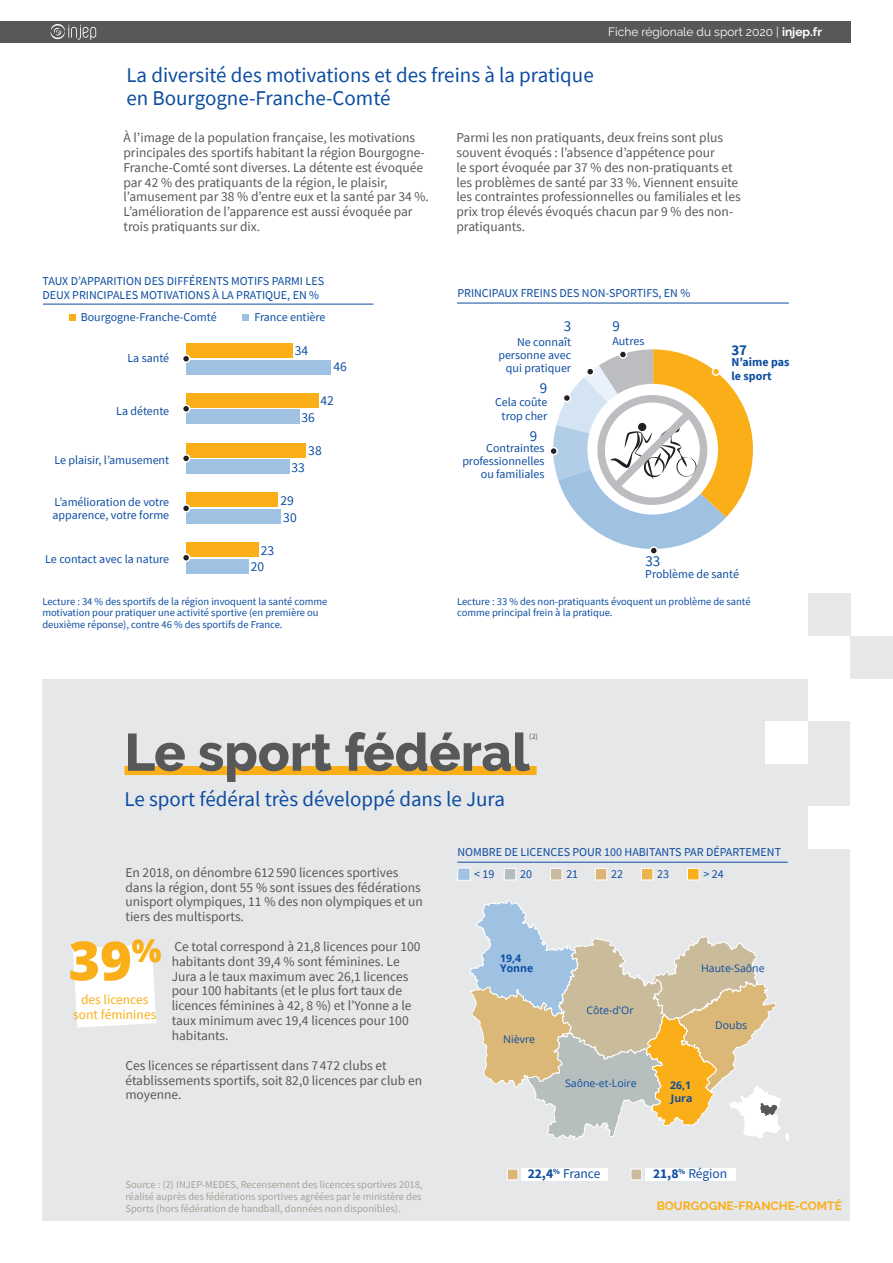
<style>
.page{position:relative;width:893px;height:1263px;background:#fff}
.page>*{position:absolute;margin:0;border:0;box-sizing:border-box;transform-origin:0 0}
.t1{font:800 54px "Open Sans";color:#faaf18}
.t2{font:800 52.5px "Raleway";color:#57585a}
.t3{font:21px/23.1px "Source Sans Pro";color:#0d4da1}
.t4{font:15px "Source Sans Pro";color:#0d4da1}
.t5{font:700 15px "Source Sans Pro";color:#0d4da1}
.t6{font:13.5px/14.9px "Source Sans Pro";color:#57585a}
.t7{font:13.5px/16.2px "Source Sans Pro";color:#0d4da1}
.t8{font:13.5px/14.9px "Source Sans Pro";color:#faaf18;text-align:center}
.t9{font:12px/13.2px "Source Sans Pro";color:#0d4da1}
.t10{font:12px "Raleway";color:#fff}
.t11{font:700 12px "Raleway";color:#faaf18}
.t12{font:700 12px/13.2px "Source Sans Pro";color:#0d4da1}
.t13{font:10.5px/11.6px "Source Sans Pro";color:#0d4da1}
.t14{font:10.5px/11.6px "Source Sans Pro";color:#a4a397;text-align:justify}
.t15{font:10.5px "Open Sans";color:#0d4da1}
.t16{font:700 10.5px "Open Sans";color:#0d4da1}
.t17{font:7.8px "Source Sans Pro";color:#57585a}
.s1{font-weight:700}
</style>
<div class="page">
<div style="left:0;top:21px;width:851px;height:22px;background:#57585a"></div>
<svg style="left:50px;top:24px;width:46px;height:16px"></svg>
<div style="left:43px;top:678px;width:807px;height:542px;background:#e6e7e9"></div>
<div style="left:186px;top:559px;width:63px;height:15px;background:#9fc1e2"></div>
<div style="left:186px;top:542px;width:72px;height:15px;background:#faaf18"></div>
<div style="left:186px;top:509px;width:94px;height:15px;background:#9fc1e2"></div>
<div style="left:186px;top:492px;width:91px;height:15px;background:#faaf18"></div>
<div style="left:186px;top:459px;width:104px;height:15px;background:#9fc1e2"></div>
<div style="left:186px;top:443px;width:120px;height:15px;background:#faaf18"></div>
<div style="left:186px;top:409px;width:113px;height:15px;background:#9fc1e2"></div>
<div style="left:186px;top:393px;width:132px;height:15px;background:#faaf18"></div>
<div style="left:186px;top:360px;width:145px;height:15px;background:#9fc1e2"></div>
<div style="left:186px;top:343px;width:107px;height:15px;background:#faaf18"></div>
<svg style="left:73px;top:945px;width:83px;height:83px;background:#fcfcfc"></svg>
<svg style="left:69px;top:314px;width:6px;height:6px"></svg>
<svg style="left:243px;top:314px;width:6px;height:6px"></svg>
<div style="left:124px;top:766px;width:413px;height:9px;background:#faaf18"></div>
<hr style="left:43px;top:304px;width:330px;height:1px;background:#0d4da1">
<hr style="left:457px;top:303px;width:332px;height:1px;background:#0d4da1">
<div style="left:650px;top:547px;width:7px;height:7px;background:#231f20;border-radius:50%"></div>
<div style="left:649px;top:546px;width:9px;height:9px;border:2px solid #fff;border-radius:50%"></div>
<div style="left:549px;top:447px;width:9px;height:8px;border:2px solid #fff;border-radius:50%"></div>
<div style="left:183px;top:355px;width:7px;height:7px;background:#231f20;border-radius:50%"></div>
<div style="left:182px;top:354px;width:8px;height:9px;border:2px solid #fff;border-radius:50%"></div>
<div style="left:183px;top:405px;width:7px;height:7px;background:#231f20;border-radius:50%"></div>
<div style="left:182px;top:404px;width:8px;height:9px;border:2px solid #fff;border-radius:50%"></div>
<div style="left:183px;top:455px;width:7px;height:7px;background:#231f20;border-radius:50%"></div>
<div style="left:182px;top:454px;width:8px;height:9px;border:2px solid #fff;border-radius:50%"></div>
<div style="left:183px;top:505px;width:7px;height:7px;background:#231f20;border-radius:50%"></div>
<div style="left:182px;top:504px;width:8px;height:9px;border:2px solid #fff;border-radius:50%"></div>
<div style="left:183px;top:554px;width:7px;height:7px;background:#231f20;border-radius:50%"></div>
<div style="left:182px;top:553px;width:8px;height:9px;border:2px solid #fff;border-radius:50%"></div>
<svg style="left:552px;top:349px;width:201px;height:201px"></svg>
<hr style="left:457px;top:862px;width:331px;height:1px;background:#0d4da1">
<svg style="left:457px;top:867px;width:14px;height:14px"></svg>
<div style="left:595px;top:868px;width:12px;height:12px;background:#dcb677;border:1px solid #fff"></div>
<div style="left:504px;top:868px;width:12px;height:12px;background:#b5bebe;border:1px solid #fff"></div>
<div style="left:641px;top:868px;width:12px;height:12px;background:#ecb34e;border:1px solid #fff"></div>
<div style="left:550px;top:868px;width:12px;height:12px;background:#c9bb9b;border:1px solid #fff"></div>
<div style="left:687px;top:868px;width:12px;height:12px;background:#faaf18;border:1px solid #fff"></div>
<div style="left:521px;top:1168px;width:86px;height:12px;background:#fff"></div>
<div style="left:645px;top:1168px;width:90px;height:12px;background:#fff"></div>
<div style="left:507px;top:1169px;width:11px;height:11px;background:#dcb677;border:1px solid #fff"></div>
<div style="left:631px;top:1169px;width:11px;height:11px;background:#c9bb9b;border:1px solid #fff"></div>
<svg style="left:470px;top:900px;width:319px;height:241px"></svg>
<div style="left:850px;top:636px;width:43px;height:43px;background:#e6e7e9"></div>
<div style="left:808px;top:594px;width:42px;height:42px;background:#e6e7e9"></div>
<div style="left:808px;top:678px;width:42px;height:43px;background:#fff"></div>
<div style="left:808px;top:806px;width:42px;height:42px;background:#fff"></div>
<div style="left:765px;top:721px;width:43px;height:42px;background:#fff"></div>
<p class="t10" style="left:608px;top:25px;width:215px">Fiche régionale du sport 2020 | <span class="s1">injep.fr</span></p>
<h3 class="t3" style="left:126px;top:63px;width:469px">La diversité des motivations et des freins à la pratique en Bourgogne-Franche-Comté</h3>
<p class="t6" style="left:456px;top:130px;width:286px">Parmi les non pratiquants, deux freins sont plus souvent évoqués : l’absence d’appétence pour<br>le sport évoquée par 37 % des non-pratiquants et les problèmes de santé par 33 %. Viennent ensuite les contraintes professionnelles ou familiales et les prix trop élevés évoqués chacun par 9 % des non&shy;pratiquants.</p>
<p class="t6" style="left:123px;top:130px;width:307px">À l’image de la population française, les motivations principales des sportifs habitant la région Bourgogne-Franche-Comté sont diverses. La détente est évoquée par 42 % des pratiquants de la région, le plaisir, l’amusement par 38 % d’entre eux et la santé par 34 %.<br>L’amélioration de l’apparence est aussi évoquée par trois pratiquants sur dix.</p>
<p class="t9" style="left:42px;top:275px;width:283px">TAUX D’APPARITION DES DIFFÉRENTS MOTIFS PARMI LES<br>DEUX PRINCIPALES MOTIVATIONS À LA PRATIQUE, EN %</p>
<p class="t9" style="left:81px;top:310px;width:138px">Bourgogne-Franche-Comté</p>
<p class="t9" style="left:254px;top:310px;width:73px">France entière</p>
<p class="t9" style="left:457px;top:286px;width:234px">PRINCIPAUX FREINS DES NON-SPORTIFS, EN %</p>
<p class="t4" style="left:564px;top:317px;width:9px">3</p>
<p class="t4" style="left:613px;top:317px;width:9px">9</p>
<p class="t9" style="left:498px;top:335px;width:74px;text-align:right">Ne connaît personne avec qui pratiquer</p>
<p class="t9" style="left:495px;top:396px;width:54px;text-align:center">Cela coûte trop cher</p>
<p class="t9" style="left:612px;top:334px;width:34px">Autres</p>
<p class="t5" style="left:731px;top:340px;width:17px">37</p>
<p class="t7" style="left:295px;top:342px;width:15px">34</p>
<p class="t9" style="left:127px;top:352px;width:43px">La santé</p>
<p class="t12" style="left:731px;top:356px;width:59px">N’aime pas le sport</p>
<p class="t7" style="left:333px;top:359px;width:15px">46</p>
<p class="t4" style="left:540px;top:378px;width:9px">9</p>
<p class="t7" style="left:320px;top:393px;width:15px">42</p>
<p class="t9" style="left:116px;top:404px;width:55px">La détente</p>
<p class="t7" style="left:301px;top:410px;width:15px">36</p>
<p class="t7" style="left:308px;top:443px;width:15px">38</p>
<p class="t7" style="left:292px;top:459px;width:15px">33</p>
<p class="t7" style="left:280px;top:493px;width:18px">29<br>30</p>
<p class="t4" style="left:530px;top:427px;width:9px">9</p>
<p class="t9" style="left:462px;top:441px;width:84px;text-align:right">Contraintes professionnelles ou familiales</p>
<p class="t9" style="left:54px;top:453px;width:116px">Le plaisir, l’amusement</p>
<p class="t9" style="left:53px;top:496px;width:118px">L’amélioration de votre apparence, votre forme</p>
<p class="t9" style="left:45px;top:552px;width:125px">Le contact avec la nature</p>
<p class="t4" style="left:645px;top:552px;width:16px">33</p>
<p class="t7" style="left:251px;top:542px;width:25px;text-indent:10px">23<br>20</p>
<p class="t9" style="left:645px;top:567px;width:95px">Problème de santé</p>
<p class="t13" style="left:42px;top:595px;width:287px">Lecture : 34 % des sportifs de la région invoquent la santé comme motivation pour pratiquer une activité sportive (en première ou deuxième réponse), contre 46 % des sportifs de France.</p>
<p class="t13" style="left:457px;top:595px;width:295px">Lecture : 33 % des non-pratiquants évoquent un problème de santé comme principal frein à la pratique.</p>
<h2 class="t2" style="left:124px;top:722px;width:407px">Le sport fédéral</h2>
<p class="t17" style="left:529px;top:731px;width:10px">(2)</p>
<h3 class="t3" style="left:124px;top:788px;width:382px">Le sport fédéral très développé dans le Jura</h3>
<p class="t6" style="left:125px;top:865px;width:299px">En 2018, on dénombre 612 590 licences sportives dans la région, dont 55 % sont issues des fédérations unisport olympiques, 11 % des non olympiques et un tiers des multisports.</p>
<p class="t6" style="left:172px;top:939px;width:250px">Ce total correspond à 21,8 licences pour 100 habitants dont 39,4 % sont féminines. Le Jura a le taux maximum avec 26,1 licences pour 100 habitants (et le plus fort taux de licences féminines à 42, 8 %) et l’Yonne a le taux minimum avec 19,4 licences pour 100 habitants.</p>
<p class="t6" style="left:125px;top:1058px;width:298px">Ces licences se répartissent dans 7 472 clubs et établissements sportifs, soit 82,0 licences par club en moyenne.</p>
<h1 class="t1" style="left:69px;top:919px;width:95px">39<sup>%</sup></h1>
<p class="t8" style="left:73px;top:992px;width:85px">des licences sont féminines</p>
<p class="t14" style="left:125px;top:1179px;width:299px">Source : (2) INJEP-MEDES, Recensement des licences sportives 2018, réalisé auprès des fédérations sportives agréées par le ministère des Sports (hors fédération de handball, données non disponibles).</p>
<p class="t9" style="left:474px;top:842px;width:309px;line-height:21.5px;text-indent:-17px">NOMBRE DE LICENCES POUR 100 HABITANTS PAR DÉPARTEMENT &lt; 19</p>
<p class="t9" style="left:520px;top:867px;width:13px">20</p>
<p class="t9" style="left:566px;top:867px;width:13px">21</p>
<p class="t9" style="left:611px;top:867px;width:13px">22</p>
<p class="t9" style="left:657px;top:867px;width:13px">23</p>
<p class="t9" style="left:703px;top:867px;width:22px">&gt; 24</p>
<p class="t16" style="left:500px;top:951px;width:23px">19,4</p>
<p class="t16" style="left:500px;top:961px;width:35px">Yonne</p>
<p class="t15" style="left:503px;top:1032px;width:33px">Nièvre</p>
<p class="t15" style="left:586px;top:1003px;width:49px">Côte-d'Or</p>
<p class="t15" style="left:565px;top:1076px;width:73px">Saône-et-Loire</p>
<p class="t15" style="left:701px;top:961px;width:65px">Haute-Saône</p>
<p class="t15" style="left:715px;top:1018px;width:33px">Doubs</p>
<p class="t16" style="left:670px;top:1078px;width:23px">26,1</p>
<p class="t16" style="left:671px;top:1091px;width:23px">Jura</p>
<p class="t7" style="left:528px;top:1166px;width:74px"><span class="s1">22,4</span><sup>%</sup> France</p>
<p class="t7" style="left:653px;top:1166px;width:76px"><span class="s1">21,8</span><sup>%</sup> Région</p>
<p class="t11" style="left:657px;top:1199px;width:187px">BOURGOGNE-FRANCHE-COMTÉ</p>
</div>
